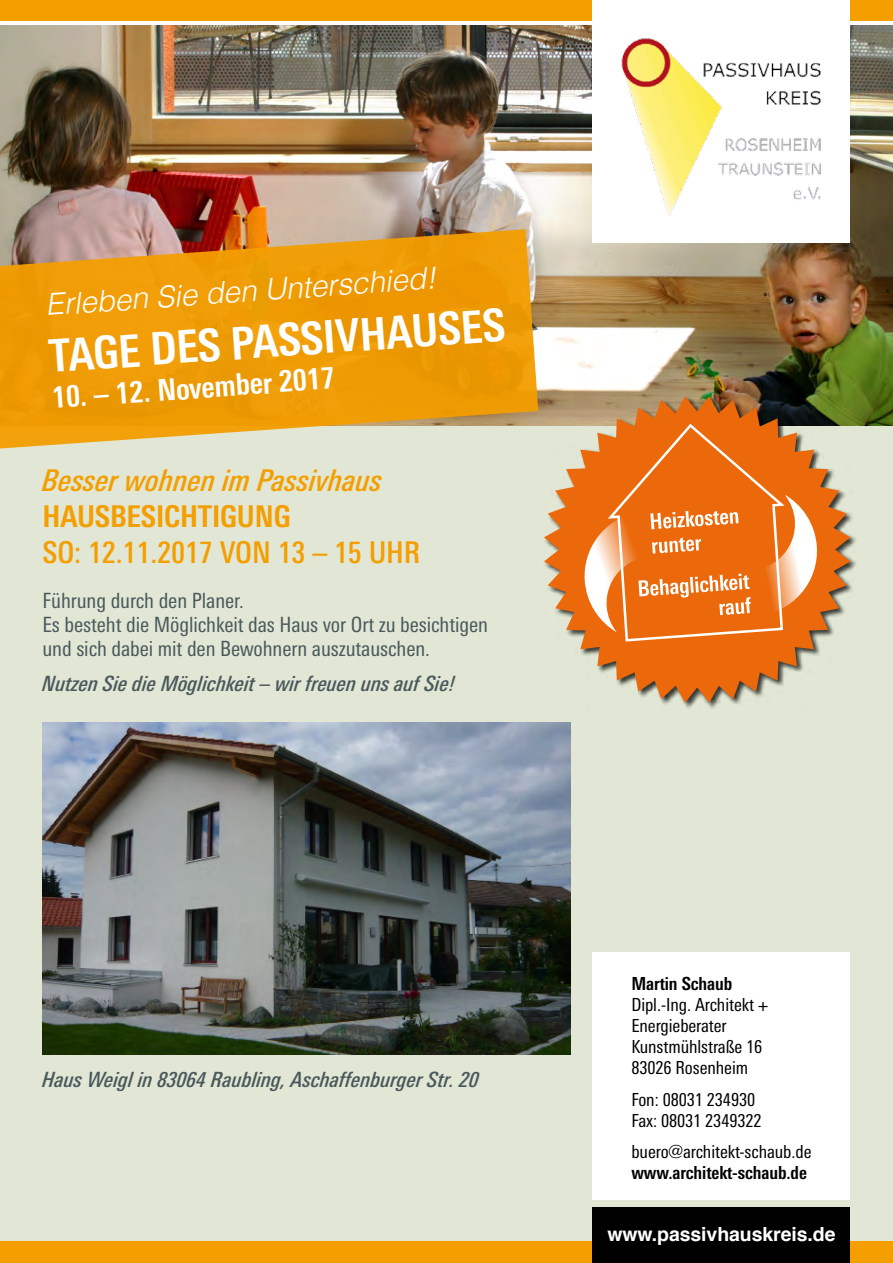
<style>
.page{position:relative;width:893px;height:1263px;background:#fff}
.page>*{position:absolute;margin:0;border:0;box-sizing:border-box;transform-origin:0 0}
.t1{font:700 condensed 45px "LT Univers";color:#fff}
.t2{font:italic 300 30px "Helvetica";color:#fff}
.t3{font:italic 500 condensed 30px "LT Univers";letter-spacing:-.005em;color:#f49e00}
.t4{font:500 condensed 30px "LT Univers";letter-spacing:-.005em;color:#f49e00}
.t5{font:700 condensed 30px "LT Univers";color:#fff}
.t6{font:700 condensed 30px "LT Univers";letter-spacing:-.005em;color:#f49e00}
.t7{font:condensed 21px "LT Univers";letter-spacing:-.005em;color:#4a585c}
.t8{font:italic 500 condensed 21px "LT Univers";letter-spacing:-.005em;color:#4a585c}
.t9{font:700 19.5px "Helvetica";letter-spacing:-.005em;color:#fff}
.t10{font:condensed 18px "LT Univers";letter-spacing:-.005em;color:#000}
.t11{font:700 condensed 18px "LT Univers";letter-spacing:-.005em;color:#000}
</style>
<div class="page">
<div style="left:0;top:425px;width:893px;height:838px;background:#e1e7d4"></div>
<img style="left:0;top:26px;width:893px;height:399px">
<svg style="left:0;top:229px;width:538px;height:220px;background:#e79f20"></svg>
<div style="left:0;top:0;width:893px;height:21px;background:#f49e00"></div>
<div style="left:592px;top:0;width:258px;height:242px;background:#fff"></div>
<img style="left:621px;top:38px;width:200px;height:178px">
<div style="left:0;top:1242px;width:893px;height:21px;background:#f49e00"></div>
<div style="left:592px;top:1207px;width:258px;height:56px;background:#000"></div>
<div style="left:543px;top:395px;width:314px;height:315px;background:#000;opacity:.75"></div>
<svg style="left:544px;top:396px;width:306px;height:307px"></svg>
<svg style="left:582px;top:422px;width:237px;height:221px;background:#eb8134"></svg>
<div style="left:592px;top:952px;width:258px;height:248px;background:#fff"></div>
<img style="left:43px;top:723px;width:527px;height:331px">
<p class="t2" style="left:44px;top:286px;width:393px;rotate:-4deg">Erleben Sie den Unterschied!</p>
<p class="t1" style="left:47px;top:330px;width:459px;rotate:-4deg">TAGE DES PASSIVHAUSES</p>
<p class="t5" style="left:51px;top:380px;width:285px;rotate:-4deg">10. – 12. November 2017</p>
<p class="t3" style="left:43px;top:463px;width:342px">Besser wohnen im Passivhaus</p>
<p class="t6" style="left:43px;top:499px;width:250px">HAUSBESICHTIGUNG</p>
<p class="t4" style="left:43px;top:535px;width:379px">SO: 12.11.2017 VON 13 – 15 UHR</p>
<p class="t7" style="left:43px;top:589px;width:203px">Führung durch den Planer.</p>
<p class="t7" style="left:43px;top:613px;width:447px">Es besteht die Möglichkeit das Haus vor Ort zu besichtigen</p>
<p class="t7" style="left:43px;top:637px;width:389px">und sich dabei mit den Bewohnern auszutauschen.</p>
<p class="t8" style="left:43px;top:671px;width:415px">Nutzen Sie die Möglichkeit – wir freuen uns auf Sie!</p>
<p class="t8" style="left:43px;top:1067px;width:438px">Haus Weigl in 83064 Raubling, Aschaffenburger Str. 20</p>
<p class="t11" style="left:631px;top:973px;width:102px">Martin Schaub</p>
<p class="t10" style="left:631px;top:994px;width:139px">Dipl.-Ing. Architekt +</p>
<p class="t10" style="left:631px;top:1015px;width:97px">Energieberater</p>
<p class="t10" style="left:631px;top:1036px;width:132px">Kunstmühlstraße 16</p>
<p class="t10" style="left:631px;top:1057px;width:118px">83026 Rosenheim</p>
<p class="t10" style="left:631px;top:1089px;width:125px">Fon: 08031 234930</p>
<p class="t10" style="left:631px;top:1110px;width:132px">Fax: 08031 2349322</p>
<p class="t10" style="left:631px;top:1141px;width:182px">buero@architekt-schaub.de</p>
<p class="t11" style="left:631px;top:1162px;width:177px">www.architekt-schaub.de</p>
<p class="t9" style="left:607px;top:1218px;width:230px">www.passivhauskreis.de</p>
</div>
